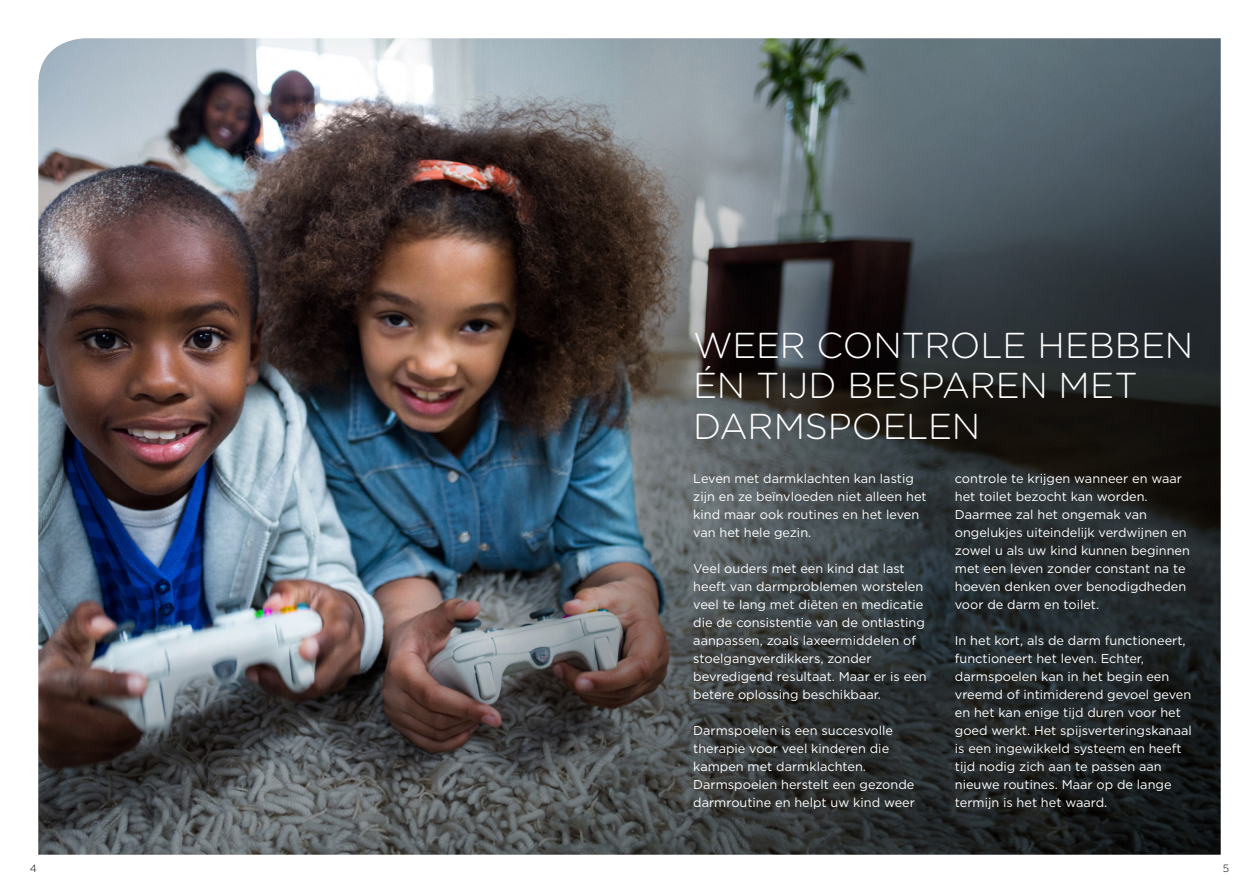
<style>
.page{position:relative;width:1259px;height:893px;background:#fff}
.page>*{position:absolute;margin:0;border:0;box-sizing:border-box;transform-origin:0 0}
.t1{font:300 36px/40.5px "Gotham Rounded";letter-spacing:-.01em;color:#fff}
.t2{font:12.75px/18px "Gotham";color:#fff}
.t3{font:300 10.5px "Gotham Rounded";color:#000}
</style>
<div class="page">
<img style="left:38px;top:38px;width:1182px;height:817px">
<h1 class="t1" style="left:693px;top:323px;width:501px">WEER CONTROLE HEBBEN<br>ÉN TIJD BESPAREN MET<br>DARMSPOELEN</h1>
<p class="t2" style="left:693px;top:469px;width:235px">Leven met darmklachten kan lastig zijn en ze beïnvloeden niet alleen het kind maar ook routines en het leven van het hele gezin.</p>
<p class="t2" style="left:693px;top:559px;width:235px">Veel ouders met een kind dat last heeft van darmproblemen worstelen veel te lang met diëten en medicatie die de consistentie van de ontlasting aanpassen, zoals laxeermiddelen of stoelgangverdikkers, zonder bevredigend resultaat. Maar er is een betere oplossing beschikbaar.</p>
<p class="t2" style="left:693px;top:721px;width:223px">Darmspoelen is een succesvolle therapie voor veel kinderen die kampen met darmklachten.<br>Darmspoelen herstelt een gezonde darmroutine en helpt uw kind weer</p>
<p class="t2" style="left:955px;top:469px;width:237px">controle te krijgen wanneer en waar het toilet bezocht kan worden.<br>Daarmee zal het ongemak van ongelukjes uiteindelijk verdwijnen en zowel u als uw kind kunnen beginnen met een leven zonder constant na te hoeven denken over benodigdheden voor de darm en toilet.</p>
<p class="t2" style="left:955px;top:631px;width:238px">In het kort, als de darm functioneert, functioneert het leven. Echter, darmspoelen kan in het begin een vreemd of intimiderend gevoel geven en het kan enige tijd duren voor het goed werkt. Het spijsverteringskanaal is een ingewikkeld systeem en heeft tijd nodig zich aan te passen aan nieuwe routines. Maar op de lange termijn is het het waard.</p>
<p class="t3" style="left:30px;top:861px;width:8px">4</p>
<p class="t3" style="left:1222px;top:861px;width:8px">5</p>
</div>
